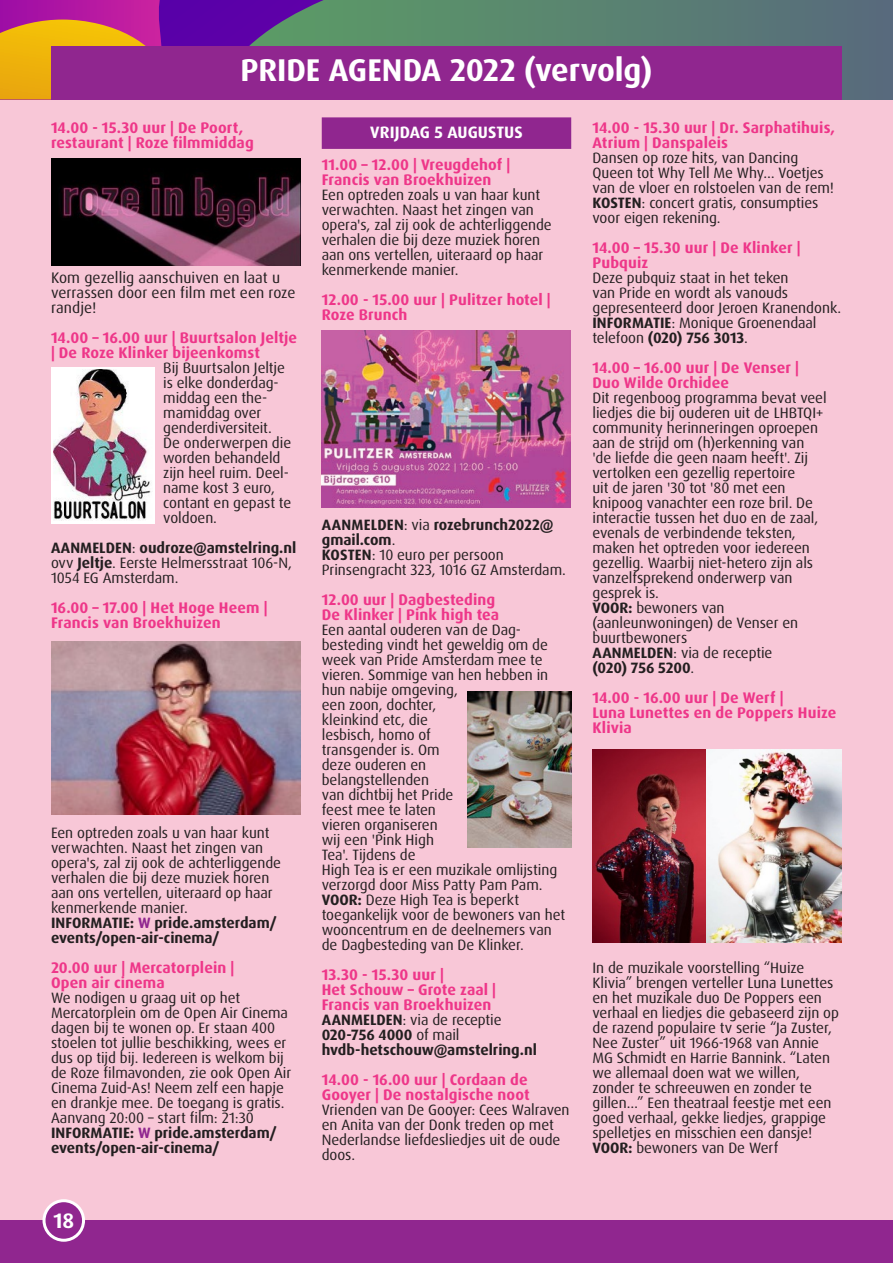
<style>
.page{position:relative;width:893px;height:1263px;background:#f8c7d7}
.page>*{position:absolute;margin:0;border:0;box-sizing:border-box;transform-origin:0 0}
.t1{font:700 31.5px "Dax Pro";color:#fff}
.t2{font:700 21px "Dax Pro";color:#fff}
.t3{font:700 16.5px "Dax Pro";color:#fff}
.t4{font:700 15.3px/15px "Dax Pro";letter-spacing:.005em;color:#ee3689}
.t5{font:15.3px/15px "Dax Pro";color:#231f20}
.t6{font:15px/15px "Dax Pro";letter-spacing:-.005em;color:#231f20}
.t7{font:700 15px/15px "Dax Pro";letter-spacing:-.005em;color:#231f20}
.s1{font-weight:700}
.s2{font-weight:700;color:#90268f}
.s3{font-weight:400}
</style>
<div class="page">
<div style="left:0;top:0;width:893px;height:99px;background:#5a8f6b"></div>
<svg style="left:577px;top:0;width:316px;height:99px"></svg>
<svg style="left:0;top:0;width:323px;height:99px;background:#a1506d"></svg>
<div style="left:322px;top:117px;width:249px;height:32px;background:#90268f"></div>
<div style="left:0;top:1220px;width:893px;height:43px;background:#90268f"></div>
<div style="left:44px;top:1201px;width:40px;height:39px;background:#90268f;border-radius:50%"></div>
<div style="left:43px;top:1199px;width:42px;height:43px;border:3px solid #fff;border-radius:50%"></div>
<img style="left:592px;top:749px;width:250px;height:194px">
<div style="left:51px;top:367px;width:104px;height:157px;background:#fff"></div>
<img style="left:53px;top:370px;width:98px;height:151px">
<img style="left:467px;top:692px;width:104px;height:155px">
<img style="left:322px;top:330px;width:248px;height:177px">
<img style="left:51px;top:159px;width:249px;height:107px">
<img style="left:51px;top:642px;width:249px;height:173px">
<div style="left:51px;top:46px;width:791px;height:54px;background:#90268f"></div>
<h1 class="t1" style="left:241px;top:50px;width:413px">PRIDE AGENDA 2022 (vervolg)</h1>
<p class="t4" style="left:51px;top:120px;width:204px">14.00 - 15.30 uur | De Poort, restaurant | Roze filmmiddag</p>
<p class="t5" style="left:51px;top:270px;width:246px">Kom gezellig aanschuiven en laat u verrassen door een film met een roze randje!</p>
<p class="t4" style="left:51px;top:330px;width:248px">14.00 – 16.00 uur | Buurtsalon Jeltje | De Roze Klinker bijeenkomst</p>
<p class="t6" style="left:163px;top:360px;width:130px">Bij Buurtsalon Jeltje is elke donderdag&shy;middag een the&shy;mamiddag over genderdiversiteit.<br>De onderwerpen die worden behandeld zijn heel ruim. Deel&shy;name kost 3 euro, contant en gepast te voldoen.</p>
<p class="t6" style="left:51px;top:540px;width:247px"><span class="s1">AANMELDEN</span>: <span class="s1">oudroze@amstelring.nl </span>ovv <span class="s1">Jeltje</span>. Eerste Helmersstraat 106-N,<br>1054 EG Amsterdam.</p>
<p class="t4" style="left:51px;top:600px;width:218px">16.00 – 17.00 | Het Hoge Heem |<br>Francis van Broekhuizen</p>
<p class="t6" style="left:51px;top:825px;width:232px">Een optreden zoals u van haar kunt verwachten. Naast het zingen van opera's, zal zij ook de achterliggende verhalen die bij deze muziek horen aan ons vertellen, uiteraard op haar kenmerkende manier.<br><span class="s1">INFORMATIE:</span> <span class="s2">W</span> <span class="s1">pride.amsterdam/ events/open-air-cinema/</span></p>
<p class="t4" style="left:51px;top:960px;width:185px">20.00 uur | Mercatorplein |<br>Open air cinema</p>
<p class="t6" style="left:51px;top:990px;width:242px">We nodigen u graag uit op het Mercatorplein om de Open Air Cinema dagen bij te wonen op. Er staan 400 stoelen tot jullie beschikking, wees er dus op tijd bij. Iedereen is welkom bij de Roze filmavonden, zie ook Open Air Cinema Zuid-As! Neem zelf een hapje en drankje mee. De toegang is gratis.<br>Aanvang 20:00 – start film: 21:30<br><span class="s1">INFORMATIE:</span> <span class="s2">W</span> <span class="s1">pride.amsterdam/ events/open-air-cinema/</span></p>
<h2 class="t2" style="left:53px;top:1207px;width:22px">18</h2>
<p class="t3" style="left:370px;top:122px;width:154px">VRIJDAG 5 AUGUSTUS</p>
<p class="t4" style="left:322px;top:158px;width:190px">11.00 – 12.00 | Vreugdehof |<br>Francis van Broekhuizen</p>
<p class="t6" style="left:322px;top:188px;width:232px">Een optreden zoals u van haar kunt verwachten. Naast het zingen van opera's, zal zij ook de achterliggende verhalen die bij deze muziek horen aan ons vertellen, uiteraard op haar kenmerkende manier.</p>
<p class="t4" style="left:322px;top:293px;width:231px">12.00 - 15.00 uur | Pulitzer hotel |<br>Roze Brunch</p>
<p class="t6" style="left:322px;top:518px;width:246px"><span class="s1">AANMELDEN</span>: via <span class="s1">rozebrunch2022@ gmail.com</span>.<br><span class="s1">KOSTEN</span>: 10 euro per persoon<br>Prinsengracht 323, 1016 GZ Amsterdam.</p>
<p class="t4" style="left:322px;top:593px;width:179px">12.00 uur | Dagbesteding<br>De Klinker | Pink high tea</p>
<p class="t6" style="left:322px;top:623px;width:245px">Een aantal ouderen van de Dag&shy;besteding vindt het geweldig om de week van Pride Amsterdam mee te vieren. Sommige van hen hebben in hun nabije omgeving,<br>een zoon, dochter,<br>kleinkind etc, die<br>lesbisch, homo of<br>transgender is. Om<br>deze ouderen en<br>belangstellenden<br>van dichtbij het Pride<br>feest mee te laten<br>vieren organiseren<br>wij een 'Pink High<br>Tea'. Tijdens de<br>High Tea is er een muzikale omlijsting verzorgd door Miss Patty Pam Pam.<br><span class="s1">VOOR:</span> Deze High Tea is beperkt toegankelijk voor de bewoners van het wooncentrum en de deelnemers van de Dagbesteding van De Klinker.</p>
<p class="t4" style="left:322px;top:968px;width:176px">13.30 - 15.30 uur |<br>Het Schouw – Grote zaal |<br>Francis van Broekhuizen</p>
<p class="t7" style="left:322px;top:1013px;width:217px">AANMELDEN<span class="s3">: via de receptie<br></span>020-756 4000 <span class="s3">of mail </span>hvdb-hetschouw@amstelring.nl</p>
<p class="t4" style="left:322px;top:1073px;width:209px">14.00 - 16.00 uur | Cordaan de<br>Gooyer | De nostalgische noot</p>
<p class="t6" style="left:322px;top:1103px;width:249px">Vrienden van De Gooyer: Cees Walraven en Anita van der Donk treden op met<br>Nederlandse liefdesliedjes uit de oude doos.</p>
<p class="t4" style="left:592px;top:120px;width:244px">14.00 - 15.30 uur | Dr. Sarphatihuis,<br>Atrium | Danspaleis</p>
<p class="t6" style="left:592px;top:150px;width:243px">Dansen op roze hits, van Dancing<br>Queen tot Why Tell Me Why… Voetjes van de vloer en rolstoelen van de rem!<br><span class="s1">KOSTEN</span>: concert gratis, consumpties voor eigen rekening.</p>
<p class="t4" style="left:592px;top:240px;width:210px">14.00 – 15.30 uur | De Klinker |<br>Pubquiz</p>
<p class="t6" style="left:592px;top:270px;width:250px">Deze pubquiz staat in het teken<br>van Pride en wordt als vanouds gepresenteerd door Jeroen Kranendonk.<br><span class="s1">INFORMATIE</span>: Monique Groenendaal telefoon <span class="s1">(020) 756 3013</span>.</p>
<p class="t4" style="left:592px;top:360px;width:208px">14.00 – 16.00 uur | De Venser |<br>Duo Wilde Orchidee</p>
<p class="t6" style="left:592px;top:390px;width:236px">Dit regenboog programma bevat veel liedjes die bij ouderen uit de LHBTQI+ community herinneringen oproepen aan de strijd om (h)erkenning van 'de liefde die geen naam heeft'. Zij vertolken een gezellig repertoire<br>uit de jaren '30 tot '80 met een knipoog vanachter een roze bril. De interactie tussen het duo en de zaal, evenals de verbindende teksten, maken het optreden voor iedereen gezellig. Waarbij niet-hetero zijn als vanzelfsprekend onderwerp van gesprek is.<br><span class="s1">VOOR:</span> bewoners van (aanleunwoningen) de Venser en buurtbewoners<br><span class="s1">AANMELDEN</span>: via de receptie<br><span class="s1">(020) 756 5200</span>.</p>
<p class="t4" style="left:592px;top:690px;width:245px">14.00 - 16.00 uur | De Werf |<br>Luna Lunettes en de Poppers Huize<br>Klivia</p>
<p class="t6" style="left:592px;top:960px;width:248px">In de muzikale voorstelling “Huize Klivia” brengen verteller Luna Lunettes en het muzikale duo De Poppers een verhaal en liedjes die gebaseerd zijn op de razend populaire tv serie “Ja Zuster, Nee Zuster” uit 1966-1968 van Annie MG Schmidt en Harrie Bannink. “Laten we allemaal doen wat we willen, zonder te schreeuwen en zonder te gillen…” Een theatraal feestje met een goed verhaal, gekke liedjes, grappige spelletjes en misschien een dansje!<br><span class="s1">VOOR:</span> bewoners van De Werf</p>
</div>
